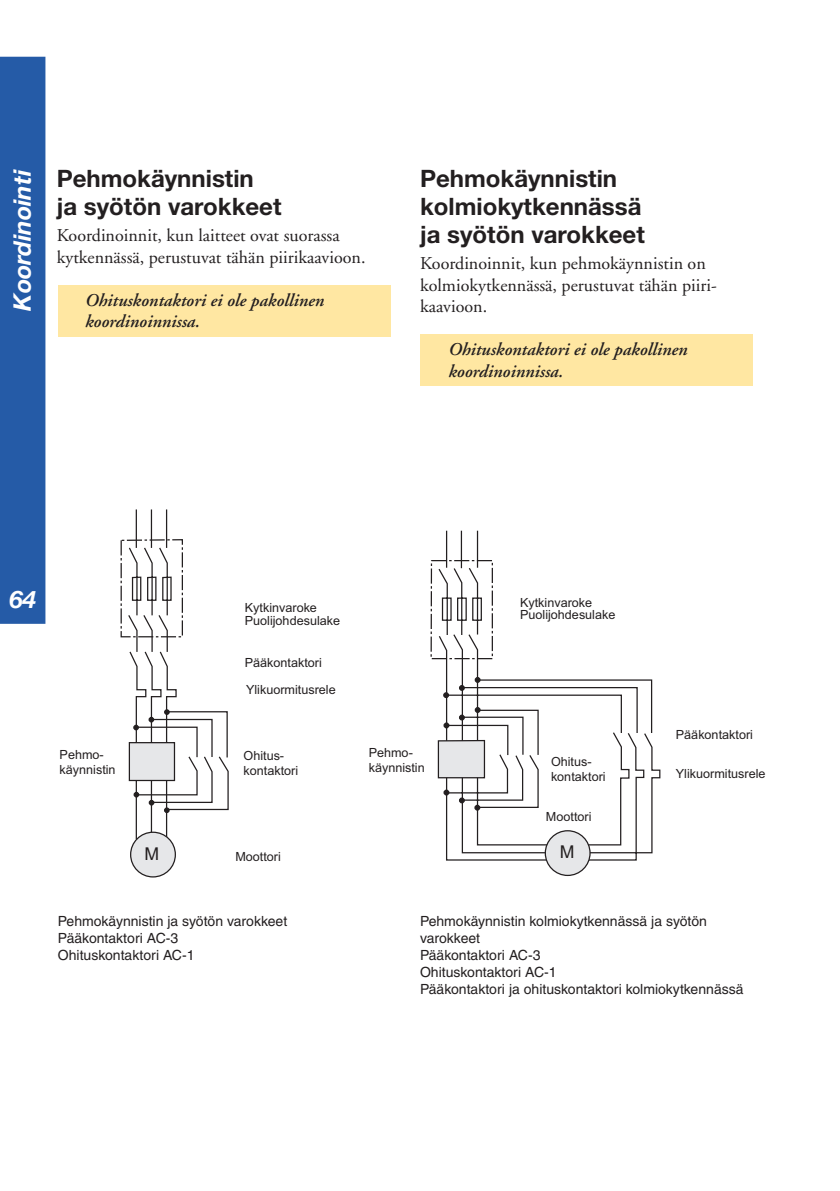
<style>
.page{position:relative;width:840px;height:1191px;background:#fff}
.page>*{position:absolute;margin:0;border:0;box-sizing:border-box;transform-origin:0 0}
.t1{font:700 24px/28px "Helvetica Neue LT Pro";color:#231f20}
.t2{font:italic 700 24px "Helvetica Neue";color:#fff}
.t3{font:18px/21.6px "Adobe Garamond";color:#231f20}
.t4{font:italic 600 18px/21.6px "Adobe Garamond";color:#231f20}
.t5{font:17.6px "Arial";color:#231f20}
.t6{font:14px/16.8px "Helvetica";color:#231f20}
.t7{font:12.6px/15.2px "Arial";color:#231f20}
</style>
<div class="page">
<div style="left:0;top:57px;width:45px;height:567px;background:#255ba7"></div>
<div style="left:420px;top:334px;width:332px;height:52px;background:#ffe7a2"></div>
<div style="left:58px;top:284px;width:332px;height:52px;background:#ffe7a2"></div>
<div style="left:131px;top:832px;width:44px;height:45px;background:#e6e7e9;border-radius:50%"></div>
<div style="left:130px;top:831px;width:46px;height:46px;border:1px solid #231f20;border-radius:50%"></div>
<svg style="left:120px;top:509px;width:109px;height:331px"></svg>
<svg style="left:437px;top:530px;width:223px;height:331px"></svg>
<svg style="left:474px;top:677px;width:6px;height:6px"></svg>
<svg style="left:458px;top:685px;width:6px;height:6px"></svg>
<svg style="left:474px;top:707px;width:6px;height:6px"></svg>
<div style="left:430px;top:560px;width:62px;height:99px;border:1px dashed #231f20"></div>
<div style="left:438px;top:740px;width:46px;height:37px;background:#e6e7e9"></div>
<div style="left:437px;top:740px;width:48px;height:38px;border:1px solid #231f20"></div>
<div style="left:545px;top:830px;width:44px;height:45px;background:#e6e7e9;border-radius:50%"></div>
<div style="left:544px;top:830px;width:46px;height:46px;border:1px solid #231f20;border-radius:50%"></div>
<svg style="left:458px;top:714px;width:6px;height:6px"></svg>
<svg style="left:443px;top:692px;width:6px;height:6px"></svg>
<svg style="left:443px;top:722px;width:6px;height:6px"></svg>
<svg style="left:474px;top:804px;width:6px;height:6px"></svg>
<svg style="left:443px;top:789px;width:6px;height:6px"></svg>
<svg style="left:458px;top:797px;width:6px;height:6px"></svg>
<h1 class="t2" style="left:7px;top:311px;width:143px;rotate:-90deg">Koordinointi</h1>
<h1 class="t1" style="left:57px;top:167px;width:226px">Pehmokäynnistin<br>ja syötön varokkeet</h1>
<p class="t3" style="left:57px;top:226px;width:310px">Koordinoinnit, kun laitteet ovat suorassa kytkennässä, perustuvat tähän piirikaavioon.</p>
<p class="t4" style="left:85px;top:291px;width:241px">Ohituskontaktori ei ole pakollinen koordinoinnissa.</p>
<h1 class="t1" style="left:420px;top:167px;width:226px">Pehmokäynnistin kolmiokytkennässä ja syötön varokkeet</h1>
<p class="t3" style="left:420px;top:254px;width:298px">Koordinoinnit, kun pehmokäynnistin on kolmiokytkennässä, perustuvat tähän piiri&shy;kaavioon.</p>
<p class="t4" style="left:448px;top:340px;width:241px">Ohituskontaktori ei ole pakollinen koordinoinnissa.</p>
<h1 class="t2" style="left:9px;top:584px;width:28px">64</h1>
<p class="t7" style="left:60px;top:748px;width:58px">Pehmo&shy;käynnistin</p>
<p class="t5" style="left:144px;top:846px;width:16px">M</p>
<p class="t7" style="left:245px;top:602px;width:97px;line-height:12.6px">Kytkinvaroke<br>Puolijohdesulake</p>
<p class="t7" style="left:245px;top:650px;width:92px;line-height:27px">Pääkontaktori<br>Ylikuormitusrele</p>
<p class="t7" style="left:243px;top:749px;width:56px">Ohitus&shy;kontaktori</p>
<p class="t7" style="left:368px;top:745px;width:58px">Pehmo&shy;käynnistin</p>
<p class="t7" style="left:520px;top:596px;width:97px;line-height:12.6px">Kytkinvaroke<br>Puolijohdesulake</p>
<p class="t7" style="left:550px;top:754px;width:56px">Ohitus&shy;kontaktori</p>
<p class="t7" style="left:545px;top:810px;width:47px">Moottori</p>
<p class="t7" style="left:235px;top:849px;width:47px">Moottori</p>
<p class="t5" style="left:559px;top:844px;width:16px">M</p>
<p class="t7" style="left:675px;top:727px;width:79px">Pääkontaktori</p>
<p class="t7" style="left:675px;top:767px;width:91px">Ylikuormitusrele</p>
<p class="t6" style="left:58px;top:914px;width:231px">Pehmokäynnistin ja syötön varokkeet<br>Pääkontaktori AC-3<br>Ohituskontaktori AC-1</p>
<p class="t6" style="left:420px;top:914px;width:325px">Pehmokäynnistin kolmiokytkennässä ja syötön varokkeet<br>Pääkontaktori AC-3<br>Ohituskontaktori AC-1<br>Pääkontaktori ja ohituskontaktori kolmiokytkennässä</p>
</div>
